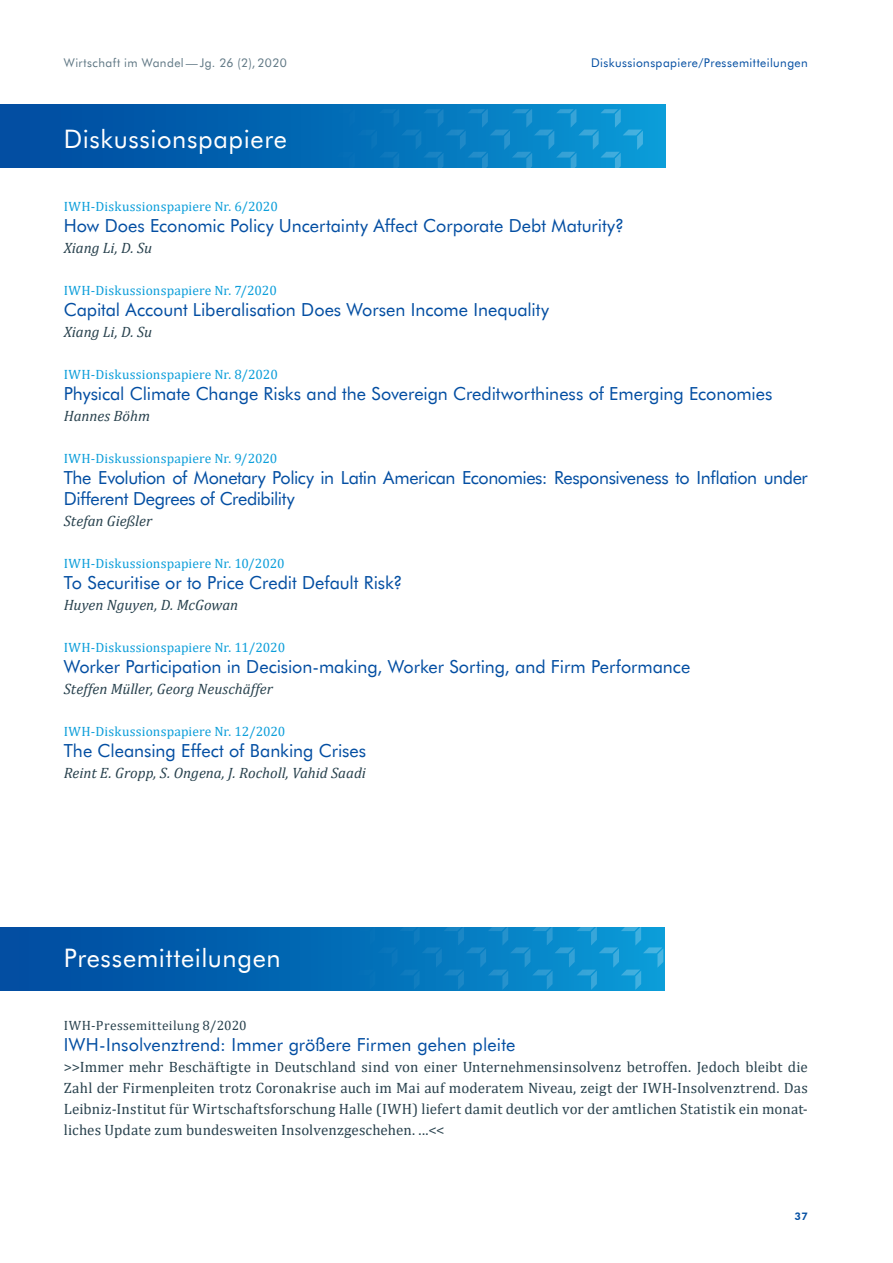
<style>
.page{position:relative;width:893px;height:1263px;background:#fff}
.page>*{position:absolute;margin:0;border:0;box-sizing:border-box;transform-origin:0 0}
.t1{font:25.5px "Futura BT";letter-spacing:.025em;color:#fff}
.t2{font:18px "Futura BT";letter-spacing:-.005em;color:#034ea2}
.t3{font:18px/21px "Futura BT";letter-spacing:-.025em;color:#034ea2}
.t4{font:15px/21px "Cambria";letter-spacing:.005em;color:#29424e;text-align:justify}
.t5{font:italic 15px "Cambria";color:#29424e}
.t6{font:13.5px "Cambria";letter-spacing:.015em;color:#0c9eda}
.t7{font:13.5px "Cambria";letter-spacing:.025em;color:#29424e}
.t8{font:12px "Futura BT";letter-spacing:.035em;color:#034ea2}
.t9{font:12px "Futura BT";letter-spacing:.035em;color:#5f7784}
.t10{font:800 10.5px "Futura BT";color:#034ea2}
</style>
<div class="page">
<div style="left:1px;top:104px;width:664px;height:64px;background:linear-gradient(to right,#00469c,#0997d4)"></div>
<svg style="left:13px;top:109px;width:630px;height:59px;background:#056eb7"></svg>
<div style="left:0;top:927px;width:664px;height:64px;background:#0052a4"></div>
<svg style="left:154px;top:927px;width:509px;height:63px"></svg>
<p class="t9" style="left:64px;top:55px;width:225px">Wirtschaft im Wandel—Jg. 26 (2), 2020</p>
<h1 class="t1" style="left:64px;top:123px;width:225px">Diskussionspapiere</h1>
<p class="t8" style="left:591px;top:55px;width:218px">Diskussionspapiere/Pressemitteilungen</p>
<p class="t6" style="left:64px;top:198px;width:216px">IWH-Diskussionspapiere Nr. 6/2020</p>
<p class="t2" style="left:64px;top:214px;width:562px">How Does Economic Policy Uncertainty Affect Corporate Debt Maturity?</p>
<p class="t5" style="left:64px;top:237px;width:90px">Xiang Li, D. Su</p>
<p class="t6" style="left:64px;top:282px;width:215px">IWH-Diskussionspapiere Nr. 7/2020</p>
<p class="t2" style="left:64px;top:298px;width:487px">Capital Account Liberalisation Does Worsen Income Inequality</p>
<p class="t5" style="left:64px;top:321px;width:90px">Xiang Li, D. Su</p>
<p class="t6" style="left:64px;top:366px;width:216px">IWH-Diskussionspapiere Nr. 8/2020</p>
<p class="t2" style="left:64px;top:382px;width:710px">Physical Climate Change Risks and the Sovereign Creditworthiness of Emerging Economies</p>
<p class="t5" style="left:64px;top:405px;width:88px">Hannes Böhm</p>
<p class="t6" style="left:64px;top:450px;width:215px">IWH-Diskussionspapiere Nr. 9/2020</p>
<p class="t3" style="left:64px;top:467px;width:746px">The Evolution of Monetary Policy in Latin American Economies: Responsiveness to Inflation under<br>Different Degrees of Credibility</p>
<p class="t5" style="left:64px;top:510px;width:90px">Stefan Gießler</p>
<p class="t6" style="left:64px;top:555px;width:222px">IWH-Diskussionspapiere Nr. 10/2020</p>
<p class="t2" style="left:64px;top:571px;width:340px">To Securitise or to Price Credit Default Risk?</p>
<p class="t5" style="left:64px;top:594px;width:176px">Huyen Nguyen, D. McGowan</p>
<p class="t6" style="left:64px;top:639px;width:223px">IWH-Diskussionspapiere Nr. 11/2020</p>
<p class="t2" style="left:64px;top:655px;width:628px">Worker Participation in Decision-making, Worker Sorting, and Firm Performance</p>
<p class="t5" style="left:64px;top:678px;width:211px">Steffen Müller, Georg Neuschäffer</p>
<p class="t6" style="left:64px;top:723px;width:223px">IWH-Diskussionspapiere Nr. 12/2020</p>
<p class="t2" style="left:64px;top:739px;width:304px">The Cleansing Effect of Banking Crises</p>
<p class="t5" style="left:64px;top:762px;width:304px">Reint E. Gropp, S. Ongena, J. Rocholl, Vahid Saadi</p>
<h1 class="t1" style="left:64px;top:942px;width:218px">Pressemitteilungen</h1>
<p class="t7" style="left:64px;top:1017px;width:185px">IWH-Pressemitteilung 8/2020</p>
<p class="t2" style="left:64px;top:1033px;width:453px">IWH-Insolvenztrend: Immer größere Firmen gehen pleite</p>
<p class="t4" style="left:64px;top:1056px;width:746px">&gt;&gt;Immer mehr Beschäftigte in Deutschland sind von einer Unternehmensinsolvenz betroffen. Jedoch bleibt die Zahl der Firmenpleiten trotz Coronakrise auch im Mai auf moderatem Niveau, zeigt der IWH‐Insolvenztrend. Das Leibniz‐Institut für Wirtschaftsforschung Halle (IWH) liefert damit deutlich vor der amtlichen Statistik ein monat&shy;liches Update zum bundesweiten Insolvenzgeschehen. ...&lt;&lt;</p>
<p class="t10" style="left:795px;top:1210px;width:15px">37</p>
</div>
